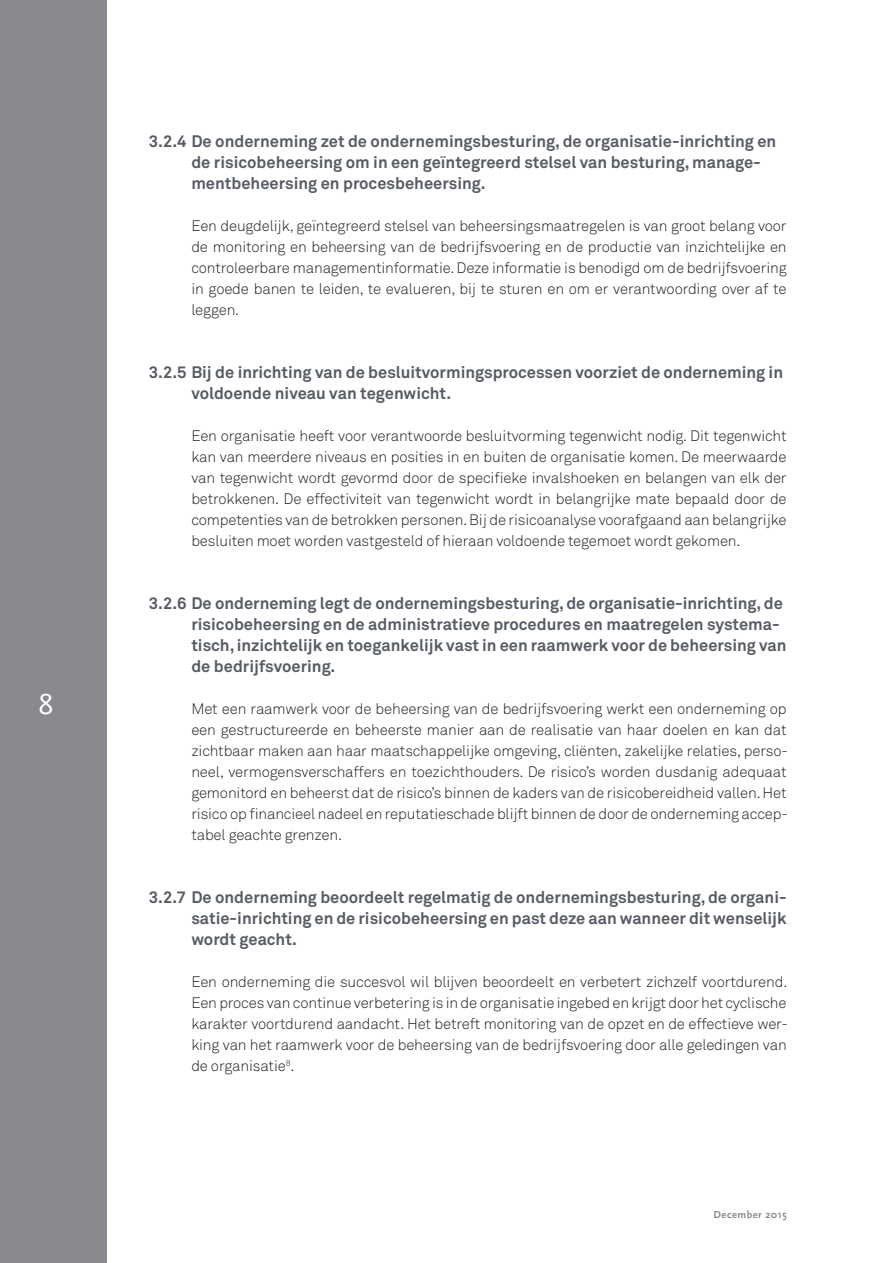
<style>
.page{position:relative;width:893px;height:1263px;background:#fff}
.page>*{position:absolute;margin:0;border:0;box-sizing:border-box;transform-origin:0 0}
.t1{font:30px "Scala Sans Caps";color:#fff}
.t2{font:700 16.5px/21px "Akkurat Pro";color:#575c64}
.t3{font:300 15px/21px "Akkurat";letter-spacing:-.01em;color:#231f20;text-align:justify}
.t4{font:700 10.5px "Scala Sans";letter-spacing:.05em;color:#8a8a8e}
</style>
<div class="page">
<div style="left:0;top:0;width:106px;height:1263px;background:#8a8a8e"></div>
<h1 class="t1" style="left:38px;top:688px;width:16px">8</h1>
<p class="t2" style="left:191px;top:131px;width:586px;text-indent:-43px">3.2.4 De onderneming zet de ondernemingsbesturing, de organisatie-inrichting en de risicobeheersing om in een geïntegreerd stelsel van besturing, manage&shy;mentbeheersing en procesbeheersing.</p>
<p class="t3" style="left:191px;top:215px;width:597px">Een deugdelijk, geïntegreerd stelsel van beheersingsmaatregelen is van groot belang voor de monitoring en beheersing van de bedrijfsvoering en de productie van inzichtelijke en controleerbare managementinformatie. Deze informatie is benodigd om de bedrijfsvoering in goede banen te leiden, te evalueren, bij te sturen en om er verantwoording over af te leggen.</p>
<p class="t2" style="left:191px;top:362px;width:593px;text-indent:-43px">3.2.5 Bij de inrichting van de besluitvormingsprocessen voorziet de onderneming in voldoende niveau van tegenwicht.</p>
<p class="t3" style="left:191px;top:425px;width:597px">Een organisatie heeft voor verantwoorde besluitvorming tegenwicht nodig. Dit tegenwicht kan van meerdere niveaus en posities in en buiten de organisatie komen. De meerwaarde van tegenwicht wordt gevormd door de specifieke invalshoeken en belangen van elk der betrokkenen. De effectiviteit van tegenwicht wordt in belangrijke mate bepaald door de competenties van de betrokken personen. Bij de risicoanalyse voorafgaand aan belangrijke besluiten moet worden vastgesteld of hieraan voldoende tegemoet wordt gekomen.</p>
<p class="t2" style="left:191px;top:593px;width:597px;text-indent:-43px">3.2.6 De onderneming legt de ondernemingsbesturing, de organisatie-inrichting, de risicobeheersing en de administratieve procedures en maatregelen systema&shy;tisch, inzichtelijk en toegankelijk vast in een raamwerk voor de beheersing van de bedrijfsvoering.</p>
<p class="t3" style="left:191px;top:698px;width:598px">Met een raamwerk voor de beheersing van de bedrijfsvoering werkt een onderneming op een gestructureerde en beheerste manier aan de realisatie van haar doelen en kan dat zichtbaar maken aan haar maatschappelijke omgeving, cliënten, zakelijke relaties, perso&shy;neel, vermogensverschaffers en toezichthouders. De risico’s worden dusdanig adequaat gemonitord en beheerst dat de risico’s binnen de kaders van de risicobereidheid vallen. Het risico op financieel nadeel en reputatieschade blijft binnen de door de onderneming accep&shy;tabel geachte grenzen.</p>
<p class="t2" style="left:191px;top:887px;width:597px;text-align:justify;text-indent:-43px">3.2.7 De onderneming beoordeelt regelmatig de ondernemingsbesturing, de organi&shy;satie-inrichting en de risicobeheersing en past deze aan wanneer dit wenselijk wordt geacht.</p>
<p class="t3" style="left:191px;top:971px;width:598px">Een onderneming die succesvol wil blijven beoordeelt en verbetert zichzelf voortdurend.<br>Een proces van continue verbetering is in de organisatie ingebed en krijgt door het cyclische karakter voortdurend aandacht. Het betreft monitoring van de opzet en de effectieve wer&shy;king van het raamwerk voor de beheersing van de bedrijfsvoering door alle geledingen van de organisatie<sup>8</sup>.</p>
<p class="t4" style="left:714px;top:1209px;width:75px">December 2015</p>
</div>
